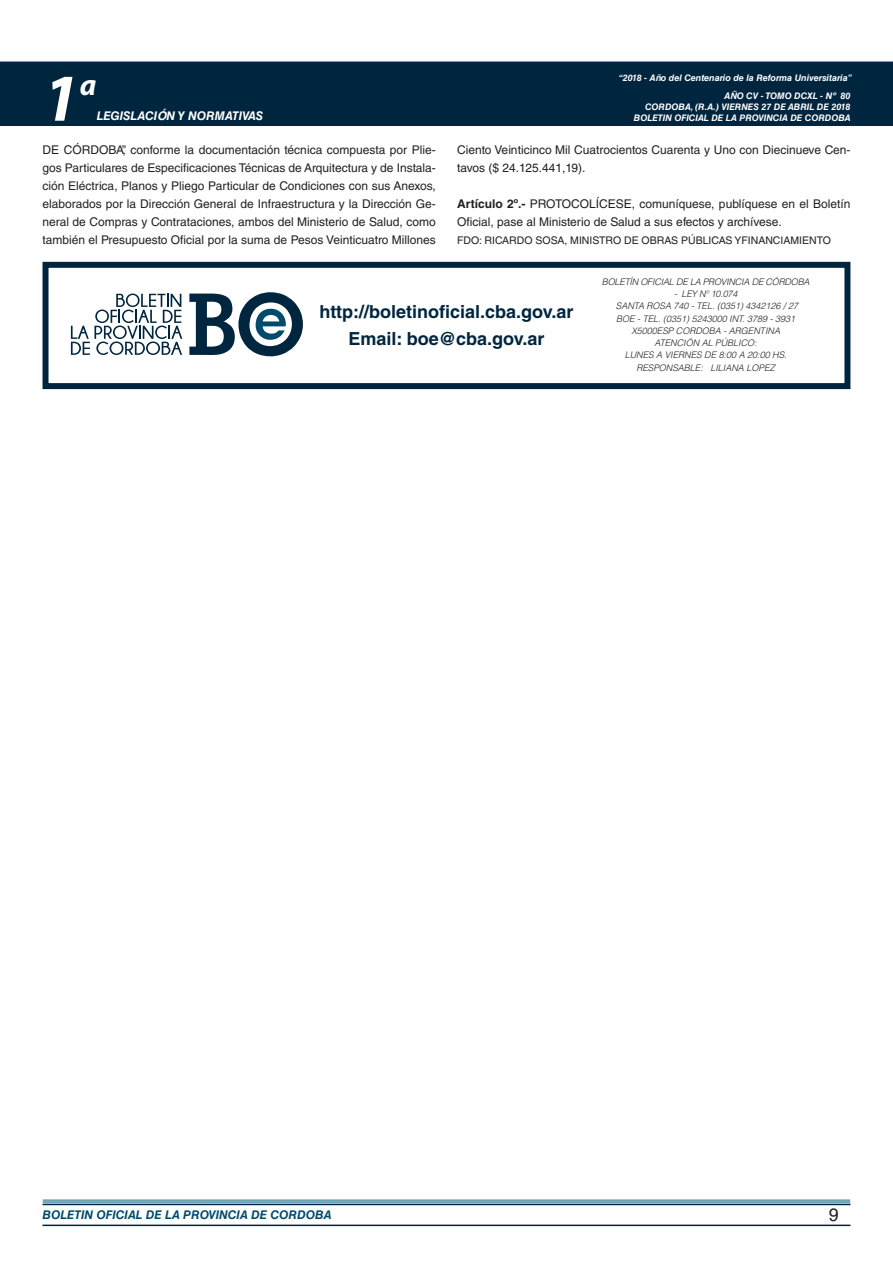
<style>
.page{position:relative;width:893px;height:1263px;background:#fff}
.page>*{position:absolute;margin:0;border:0;box-sizing:border-box;transform-origin:0 0}
.t1{font:italic 700 67.5px "Myriad Pro";color:#fff}
.t2{font:italic 700 30px "Myriad Pro";color:#fff}
.RESUELVE{font:700 18px "Helvetica LT Std";color:#00263f}
.t3{font:18px "Helvetica LT Std";color:#231f20}
.TEXTO_BASE{font:12px/18px "Helvetica LT Std";color:#231f20}
.t4{font:italic 700 12px "Helvetica LT Std";color:#004b6c}
.t5{font:italic 700 12px "Helvetica LT Std";color:#fff}
.FIRMA{font:10.5px "Helvetica LT Std";color:#231f20}
.TEXTO_REMATE_HOJA_FI{font:italic 300 9px "Helvetica LT Std";color:#231f20}
.t6{font:italic 700 9px/10.8px "Helvetica LT Std";color:#fff;text-align:right}
.TEXTO_REMATE_HOJA_FI-2{font:italic 300 9px "Helvetica LT Std";letter-spacing:-.02em;color:#231f20}
.s1{font-weight:700}
</style>
<div class="page">
<div style="left:0;top:61px;width:893px;height:6px;background:#73a5b8"></div>
<div style="left:0;top:62px;width:893px;height:64px;background:#00263f"></div>
<hr style="left:43px;top:1224px;width:807px;height:2px;background:#00263f">
<div style="left:42px;top:1198px;width:809px;height:8px;background:#fff;opacity:.75"></div>
<div style="left:43px;top:262px;width:807px;height:127px;border:6px solid #00263f"></div>
<svg style="left:189px;top:292px;width:114px;height:64px"></svg>
<svg style="left:71px;top:294px;width:111px;height:61px"></svg>
<h1 class="t1" style="left:43px;top:54px;width:38px">1</h1>
<h2 class="t2" style="left:80px;top:66px;width:18px">a</h2>
<p class="t5" style="left:97px;top:109px;width:168px">LEGISLACIÓN Y NORMATIVAS</p>
<p class="t6" style="left:619px;top:72px;width:235px">“2018 - Año del Centenario de la Reforma Universitaria”</p>
<p class="t6" style="left:634px;top:91px;width:218px">AÑO CV - TOMO DCXL - Nº 80<br>CORDOBA, (R.A.) VIERNES 27 DE ABRIL DE 2018<br>BOLETIN OFICIAL DE LA PROVINCIA DE CORDOBA</p>
<p class="TEXTO_BASE" style="left:43px;top:141px;width:395px;text-align:justify">DE CÓRDOBA”, conforme la documentación técnica compuesta por Plie&shy;gos Particulares de Especificaciones Técnicas de Arquitectura y de Instala&shy;ción Eléctrica, Planos y Pliego Particular de Condiciones con sus Anexos, elaborados por la Dirección General de Infraestructura y la Dirección Ge&shy;neral de Compras y Contrataciones, ambos del Ministerio de Salud, como también el Presupuesto Oficial por la suma de Pesos Veinticuatro Millones</p>
<p class="TEXTO_BASE" style="left:457px;top:141px;width:395px">Ciento Veinticinco Mil Cuatrocientos Cuarenta y Uno con Diecinueve Cen&shy;tavos ($ 24.125.441,19).</p>
<p class="TEXTO_BASE" style="left:457px;top:195px;width:395px"><span class="s1">Artículo 2º.-</span> PROTOCOLÍCESE, comuníquese, publíquese en el Boletín<br>Oficial, pase al Ministerio de Salud a sus efectos y archívese.</p>
<p class="FIRMA" style="left:457px;top:234px;width:375px">FDO: RICARDO SOSA, MINISTRO DE OBRAS PÚBLICAS YFINANCIAMIENTO</p>
<p class="RESUELVE" style="left:320px;top:301px;width:255px">http://boletinoficial.cba.gov.ar</p>
<p class="RESUELVE" style="left:348px;top:328px;width:198px">Email: boe@cba.gov.ar</p>
<p class="TEXTO_REMATE_HOJA_FI-2" style="left:602px;top:276px;width:209px">BOLETÍN OFICIAL DE LA PROVINCIA DE CÓRDOBA</p>
<p class="TEXTO_REMATE_HOJA_FI-2" style="left:674px;top:288px;width:65px">- LEY Nº 10.074</p>
<p class="TEXTO_REMATE_HOJA_FI" style="left:616px;top:300px;width:184px">SANTA ROSA 740 - TEL. (0351) 4342126 / 27</p>
<p class="TEXTO_REMATE_HOJA_FI" style="left:616px;top:313px;width:181px">BOE - TEL. (0351) 5243000 INT. 3789 - 3931</p>
<p class="TEXTO_REMATE_HOJA_FI" style="left:631px;top:325px;width:150px">X5000ESP CORDOBA - ARGENTINA</p>
<p class="TEXTO_REMATE_HOJA_FI" style="left:655px;top:337px;width:104px">ATENCIÓN AL PÚBLICO:</p>
<p class="TEXTO_REMATE_HOJA_FI" style="left:625px;top:350px;width:164px">LUNES A VIERNES DE 8:00 A 20:00 HS.</p>
<p class="TEXTO_REMATE_HOJA_FI" style="left:636px;top:362px;width:140px">RESPONSABLE: LILIANA LOPEZ</p>
<p class="t4" style="left:43px;top:1208px;width:290px">BOLETIN OFICIAL DE LA PROVINCIA DE CORDOBA</p>
<h3 class="t3" style="left:829px;top:1204px;width:12px">9</h3>
</div>
